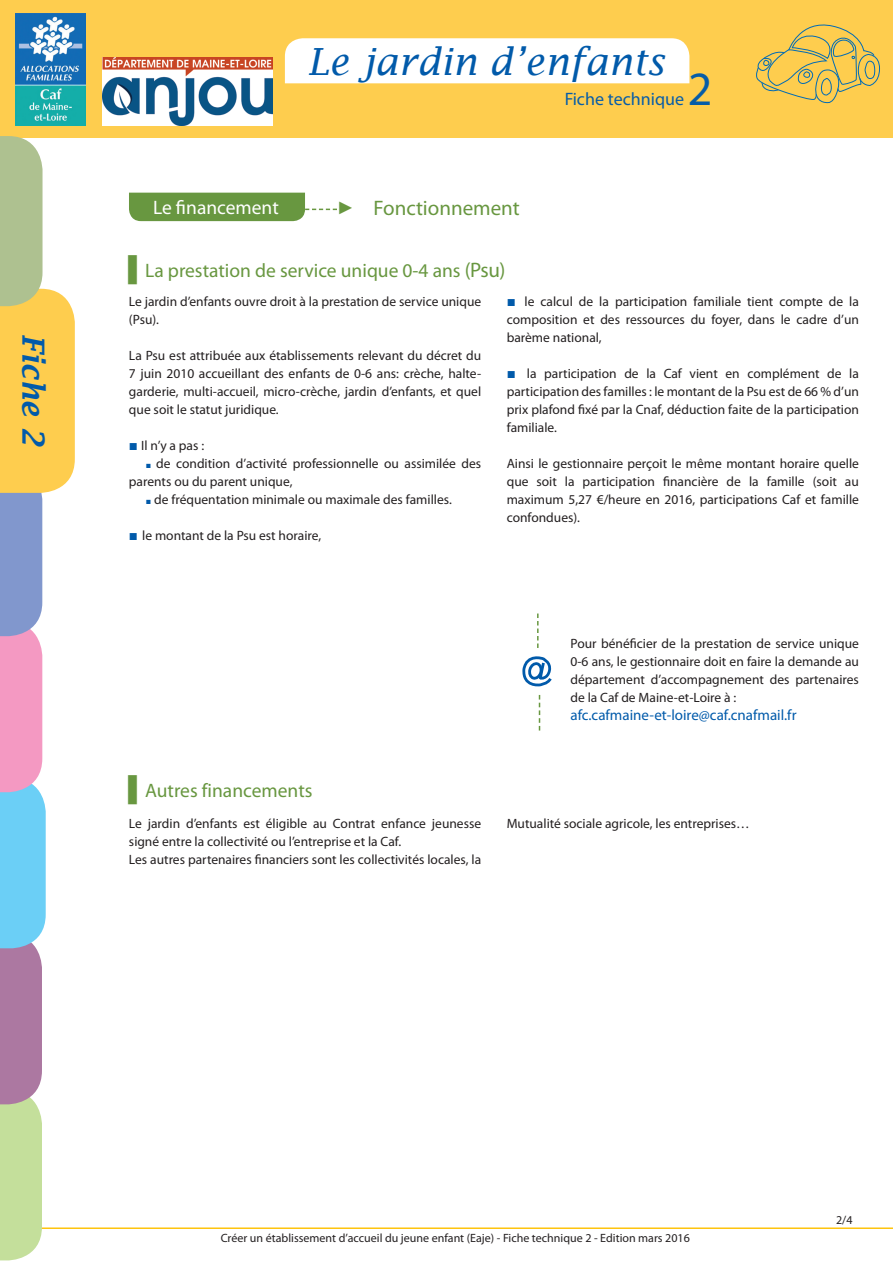
<style>
.page{position:relative;width:893px;height:1263px;background:#fff}
.page>*{position:absolute;margin:0;border:0;box-sizing:border-box;transform-origin:0 0}
.t1{font:48px "Myriad Pro";color:#015aaa}
.t2{font:italic 37.5px "Lucida Fax";color:#015aaa}
.t3{font:italic 600 30px "Lucida Fax";color:#015aaa}
.t4{font:21px "Myriad Pro";color:#689740}
.t5{font:19.5px "Myriad Pro";color:#689740}
.t6{font:19.5px "Myriad Pro";color:#fff}
.t7{font:18px "Myriad Pro";color:#015aaa}
.t8{font:18px "Arial";color:#689740}
.t9{font:15px "Myriad Pro";color:#015aaa}
.t10{font:13.5px/18px "Myriad Pro";color:#231f20;text-align:justify}
.t11{font:12px "Myriad Pro";color:#231f20}
.s1{font-family:"Arial";font-size:24px}
.s2{font-size:21px}
.s3{font-family:"Arial";font-size:15px;color:#015aaa}
.s4{font-family:"Arial";font-size:9px;color:#015aaa}
</style>
<div class="page">
<div style="left:0;top:0;width:893px;height:138px;background:#fecd4e"></div>
<hr style="left:0;top:1227px;width:893px;height:2px;background:#fec40e">
<img style="left:15px;top:14px;width:70px;height:111px">
<svg style="left:129px;top:193px;width:208px;height:28px;background:#7fa75e"></svg>
<svg style="left:522px;top:656px;width:30px;height:31px"></svg>
<svg style="left:537px;top:613px;width:2px;height:35px"></svg>
<svg style="left:539px;top:695px;width:1px;height:35px"></svg>
<div style="left:285px;top:38px;width:404px;height:45px;background:#fff"></div>
<svg style="left:756px;top:24px;width:124px;height:80px"></svg>
<svg style="left:0;top:136px;width:75px;height:1124px"></svg>
<img style="left:102px;top:57px;width:170px;height:68px">
<h3 class="t3" style="left:50px;top:334px;width:114px;rotate:90deg">Fiche 2</h3>
<h2 class="t2" style="left:307px;top:40px;width:358px">Le jardin d’enfants</h2>
<h1 class="t1" style="left:688px;top:59px;width:26px">2</h1>
<h3 class="t7" style="left:564px;top:88px;width:121px">Fiche technique</h3>
<h3 class="t6" style="left:153px;top:196px;width:127px">Le financement</h3>
<h3 class="t4" style="left:374px;top:195px;width:148px">Fonctionnement</h3>
<h3 class="t8" style="left:337px;top:196px;width:19px">►</h3>
<h3 class="t5" style="left:129px;top:258px;width:378px"><span class="s1">▌</span>La prestation de service unique 0-4 ans <span class="s2">(Psu)</span></h3>
<p class="t10" style="left:129px;top:292px;width:354px">Le jardin d’enfants ouvre droit à la prestation de service unique (Psu).</p>
<p class="t10" style="left:129px;top:346px;width:354px">La Psu est attribuée aux établissements relevant du décret du 7 juin 2010 accueillant des enfants de 0-6 ans: crèche, halte&shy;garderie, multi-accueil, micro-crèche, jardin d’enfants, et quel que soit le statut juridique.</p>
<p class="t10" style="left:129px;top:436px;width:77px"><span class="s3">■</span> Il n’y a pas :</p>
<p class="t10" style="left:129px;top:454px;width:354px;text-indent:17px"><span class="s4">■</span> de condition d’activité professionnelle ou assimilée des parents ou du parent unique,</p>
<p class="t10" style="left:146px;top:490px;width:307px"><span class="s4">■</span> de fréquentation minimale ou maximale des familles.</p>
<p class="t10" style="left:129px;top:526px;width:194px"><span class="s3">■</span> le montant de la Psu est horaire,</p>
<p class="t10" style="left:507px;top:292px;width:354px"><span class="s3">■</span> le calcul de la participation familiale tient compte de la composition et des ressources du foyer, dans le cadre d’un barème national,</p>
<p class="t10" style="left:507px;top:364px;width:354px"><span class="s3">■</span> la participation de la Caf vient en complément de la participation des familles : le montant de la Psu est de 66 % d’un prix plafond fixé par la Cnaf, déduction faite de la participation familiale.</p>
<p class="t10" style="left:507px;top:454px;width:354px">Ainsi le gestionnaire perçoit le même montant horaire quelle que soit la participation financière de la famille (soit au maximum 5,27 €/heure en 2016, participations Caf et famille confondues).</p>
<h3 class="t5" style="left:129px;top:779px;width:185px"><span class="s1">▌</span>Autres financements</h3>
<p class="t10" style="left:570px;top:634px;width:290px">Pour bénéficier de la prestation de service unique 0-6 ans, le gestionnaire doit en faire la demande au département d’accompagnement des partenaires de la Caf de Maine-et-Loire à :</p>
<p class="t9" style="left:570px;top:706px;width:228px">afc.cafmaine-et-loire@caf.cnafmail.fr</p>
<p class="t10" style="left:129px;top:814px;width:354px;text-align:left">Le jardin d’enfants est éligible au Contrat enfance jeunesse signé entre la collectivité ou l’entreprise et la Caf.<br>Les autres partenaires financiers sont les collectivités locales, la</p>
<p class="t10" style="left:507px;top:814px;width:244px">Mutualité sociale agricole, les entreprises…</p>
<p class="t11" style="left:221px;top:1231px;width:471px">Créer un établissement d’accueil du jeune enfant (Eaje) - Fiche technique 2 - Edition mars 2016</p>
<p class="t11" style="left:836px;top:1213px;width:18px">2/4</p>
</div>
